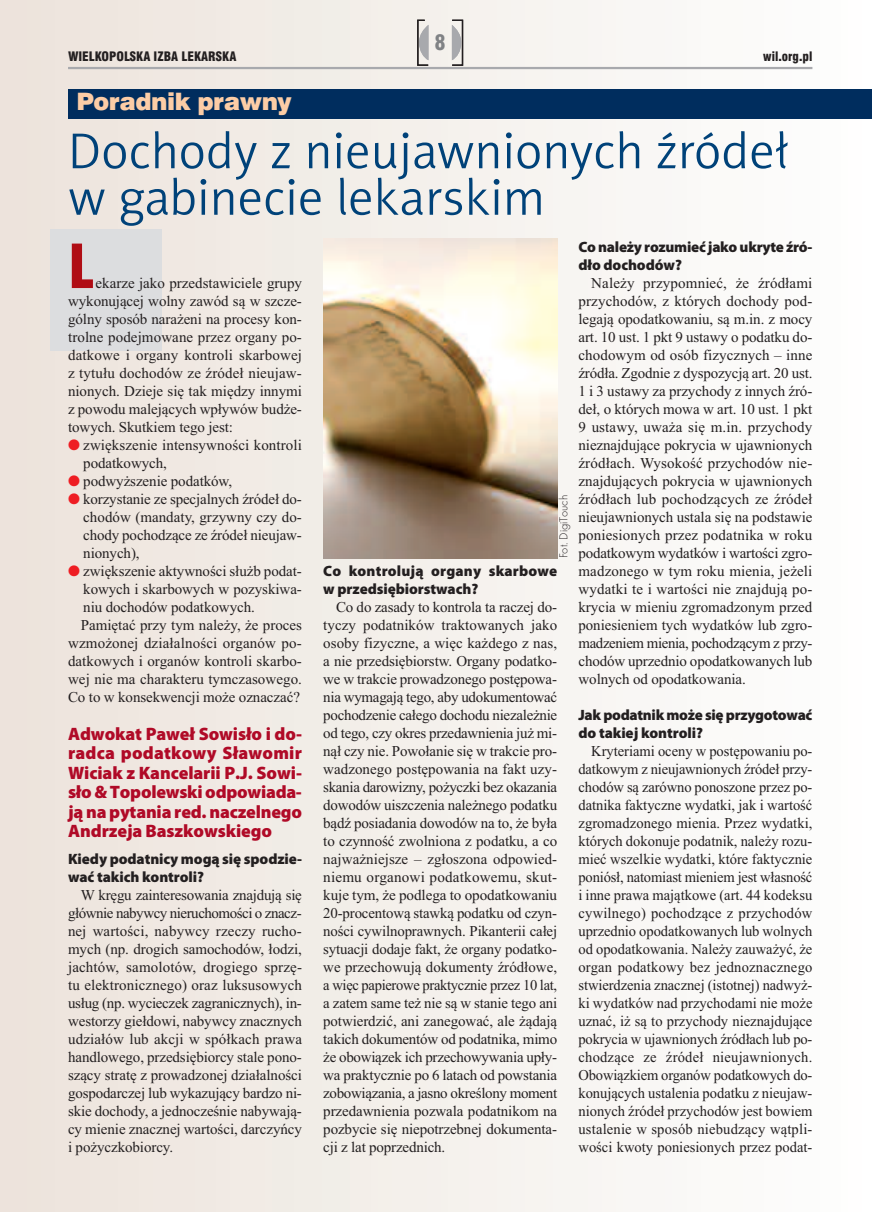
<style>
.page{position:relative;width:872px;height:1212px;background:#fff}
.page>*{position:absolute;margin:0;border:0;box-sizing:border-box;transform-origin:0 0}
.t1{font:900 condensed 66px "Myriad Pro";color:#b00d15}
.t2{font:51px/46.5px "Naomi Sans EFNTT Light";color:#004279}
.t3{font:24px "Swis 721 Blk EU";letter-spacing:-.02em;color:#fccda6}
.t4{font:21px "Swis 721 Blk Cn EU";color:#808285}
.t5{font:900 18px/19.5px "Myriad Pro";letter-spacing:-.01em;color:#b00a27;text-align:justify}
.t6{font:15px/18px "Times New Roman";letter-spacing:-.005em;color:#231f20;text-align:justify}
.t7{font:900 15px/18px "Myriad Pro";letter-spacing:-.005em;color:#231f20}
.t8{font:12.75px "Swis 721 Blk Cn EU";color:#231f20}
.t9{font:12px "Futura TEE Ligh";color:#231f20}
</style>
<div class="page">
<div style="left:0;top:0;width:872px;height:1212px;background:linear-gradient(to right,#ece3db,#fefefe)"></div>
<div style="left:50px;top:230px;width:112px;height:121px;background:#dcdddf"></div>
<hr style="left:68px;top:67px;width:744px;height:2px;background:#a8a9ad">
<div style="left:451px;top:20px;width:12px;height:46px;border:1px solid #231f20"></div>
<svg style="left:452px;top:25px;width:9px;height:35px"></svg>
<svg style="left:416px;top:19px;width:13px;height:48px"></svg>
<div style="left:68px;top:89px;width:804px;height:30px;background:#002d5e"></div>
<img style="left:323px;top:238px;width:234px;height:320px">
<svg style="left:69px;top:439px;width:10px;height:11px"></svg>
<svg style="left:69px;top:475px;width:10px;height:11px"></svg>
<svg style="left:69px;top:493px;width:10px;height:11px"></svg>
<svg style="left:69px;top:565px;width:10px;height:11px"></svg>
<h3 class="t4" style="left:434px;top:30px;width:13px">8</h3>
<p class="t8" style="left:68px;top:48px;width:170px">WIELKOPOLSKA IZBA LEKARSKA</p>
<p class="t8" style="left:763px;top:48px;width:51px">wil.org.pl</p>
<h3 class="t3" style="left:77px;top:86px;width:217px">Poradnik prawny</h3>
<h2 class="t2" style="left:68px;top:128px;width:721px">Dochody z nieujawnionych źródeł w gabinecie lekarskim</h2>
<h1 class="t1" style="left:68px;top:243px;width:28px">L</h1>
<p class="t6" style="left:68px;top:274px;width:235px;text-indent:28px">ekarze jako przedstawiciele grupy wykonującej wolny zawód są w szcze&shy;gólny sposób narażeni na procesy kon&shy;trolne podejmowane przez organy po&shy;datkowe i organy kontroli skarbowej z tytułu dochodów ze źródeł nieujaw&shy;nionych. Dzieje się tak między innymi z powodu malejących wpływów budże&shy;towych. Skutkiem tego jest:</p>
<p class="t6" style="left:83px;top:436px;width:220px">zwiększenie intensywności kontroli</p>
<p class="t6" style="left:83px;top:454px;width:85px">podatkowych,</p>
<p class="t6" style="left:83px;top:472px;width:150px">podwyższenie podatków,</p>
<p class="t6" style="left:83px;top:490px;width:220px">korzystanie ze specjalnych źródeł do-</p>
<p class="t6" style="left:83px;top:508px;width:220px">chodów (mandaty, grzywny czy do-</p>
<p class="t6" style="left:83px;top:526px;width:220px">chody pochodzące ze źródeł nieujaw-</p>
<p class="t6" style="left:83px;top:544px;width:58px">nionych),</p>
<p class="t6" style="left:83px;top:562px;width:220px">zwiększenie aktywności służb podat-</p>
<p class="t6" style="left:83px;top:580px;width:220px">kowych i skarbowych w pozyskiwa-</p>
<p class="t6" style="left:83px;top:598px;width:173px">niu dochodów podatkowych.</p>
<p class="t6" style="left:81px;top:616px;width:223px">Pamiętać przy tym należy, że proces</p>
<p class="t6" style="left:68px;top:634px;width:235px">wzmożonej działalności organów po-</p>
<p class="t6" style="left:68px;top:652px;width:235px">datkowych i organów kontroli skarbo-</p>
<p class="t6" style="left:68px;top:670px;width:235px">wej nie ma charakteru tymczasowego.</p>
<p class="t6" style="left:68px;top:688px;width:233px">Co to w konsekwencji może oznaczać?</p>
<p class="t5" style="left:68px;top:725px;width:235px">Adwokat Paweł Sowisło i do&shy;radca podatkowy Sławomir Wiciak z Kancelarii P.J. Sowi&shy;sło &amp; Topolewski odpowiada&shy;ją na pytania red. naczelnego Andrzeja Baszkowskiego</p>
<p class="t7" style="left:68px;top:851px;width:235px">Kiedy podatnicy mogą się spodzie&shy;wać takich kontroli?</p>
<p class="t6" style="left:68px;top:886px;width:235px;text-indent:13px">W kręgu zainteresowania znajdują się głównie nabywcy nieruchomości o znacz&shy;nej wartości, nabywcy rzeczy rucho&shy;mych (np. drogich samochodów, łodzi, jachtów, samolotów, drogiego sprzę&shy;tu elektronicznego) oraz luksusowych usług (np. wycieczek zagranicznych), in&shy;westorzy giełdowi, nabywcy znacznych udziałów lub akcji w spółkach prawa handlowego, przedsiębiorcy stale pono&shy;szący stratę z prowadzonej działalności gospodarczej lub wykazujący bardzo ni&shy;skie dochody, a jednocześnie nabywają&shy;cy mienie znacznej wartości, darczyńcy i pożyczkobiorcy.</p>
<p class="t9" style="left:556px;top:558px;width:64px;rotate:-90deg">Fot. DigiTouch</p>
<p class="t7" style="left:323px;top:563px;width:235px">Co kontrolują organy skarbowe w przedsiębiorstwach?</p>
<p class="t6" style="left:323px;top:598px;width:235px;text-indent:13px">Co do zasady to kontrola ta raczej do&shy;tyczy podatników traktowanych jako osoby fizyczne, a więc każdego z nas, a nie przedsiębiorstw. Organy podatko&shy;we w trakcie prowadzonego postępowa&shy;nia wymagają tego, aby udokumentować pochodzenie całego dochodu niezależnie od tego, czy okres przedawnienia już mi&shy;nął czy nie. Powołanie się w trakcie pro&shy;wadzonego postępowania na fakt uzy&shy;skania darowizny, pożyczki bez okazania dowodów uiszczenia należnego podatku bądź posiadania dowodów na to, że była to czynność zwolniona z podatku, a co najważniejsze – zgłoszona odpowied&shy;niemu organowi podatkowemu, skut&shy;kuje tym, że podlega to opodatkowaniu 20-procentową stawką podatku od czyn&shy;ności cywilnoprawnych. Pikanterii całej sytuacji dodaje fakt, że organy podatko&shy;we przechowują dokumenty źródłowe, a więc papierowe praktycznie przez 10 lat, a zatem same też nie są w stanie tego ani potwierdzić, ani zanegować, ale żądają takich dokumentów od podatnika, mimo że obowiązek ich przechowywania upły&shy;wa praktycznie po 6 latach od powstania zobowiązania, a jasno określony moment przedawnienia pozwala podatnikom na pozbycie się niepotrzebnej dokumenta&shy;cji z lat poprzednich.</p>
<p class="t7" style="left:578px;top:239px;width:235px">Co należy rozumieć jako ukryte źró&shy;dło dochodów?</p>
<p class="t6" style="left:578px;top:274px;width:235px;text-indent:13px">Należy przypomnieć, że źródłami przychodów, z których dochody pod&shy;legają opodatkowaniu, są m.in. z mocy art. 10 ust. 1 pkt 9 ustawy o podatku do&shy;chodowym od osób fizycznych – inne źródła. Zgodnie z dyspozycją art. 20 ust.<br>1 i 3 ustawy za przychody z innych źró&shy;deł, o których mowa w art. 10 ust. 1 pkt 9 ustawy, uważa się m.in. przychody nieznajdujące pokrycia w ujawnionych źródłach. Wysokość przychodów nie&shy;znajdujących pokrycia w ujawnionych źródłach lub pochodzących ze źródeł nieujawnionych ustala się na podstawie poniesionych przez podatnika w roku podatkowym wydatków i wartości zgro&shy;madzonego w tym roku mienia, jeżeli wydatki te i wartości nie znajdują po&shy;krycia w mieniu zgromadzonym przed poniesieniem tych wydatków lub zgro&shy;madzeniem mienia, pochodzącym z przy&shy;chodów uprzednio opodatkowanych lub wolnych od opodatkowania.</p>
<p class="t7" style="left:578px;top:707px;width:235px">Jak podatnik może się przygotować do takiej kontroli?</p>
<p class="t6" style="left:578px;top:742px;width:235px;text-indent:13px">Kryteriami oceny w postępowaniu po&shy;datkowym z nieujawnionych źródeł przy&shy;chodów są zarówno ponoszone przez po&shy;datnika faktyczne wydatki, jak i wartość zgromadzonego mienia. Przez wydatki, których dokonuje podatnik, należy rozu&shy;mieć wszelkie wydatki, które faktycznie poniósł, natomiast mieniem jest własność i inne prawa majątkowe (art. 44 kodeksu cywilnego) pochodzące z przychodów uprzednio opodatkowanych lub wolnych od opodatkowania. Należy zauważyć, że organ podatkowy bez jednoznacznego stwierdzenia znacznej (istotnej) nadwyż&shy;ki wydatków nad przychodami nie może uznać, iż są to przychody nieznajdujące pokrycia w ujawnionych źródłach lub po&shy;chodzące ze źródeł nieujawnionych.<br>Obowiązkiem organów podatkowych do&shy;konujących ustalenia podatku z nieujaw&shy;nionych źródeł przychodów jest bowiem ustalenie w sposób niebudzący wątpli&shy;wości kwoty poniesionych przez podat-</p>
</div>
